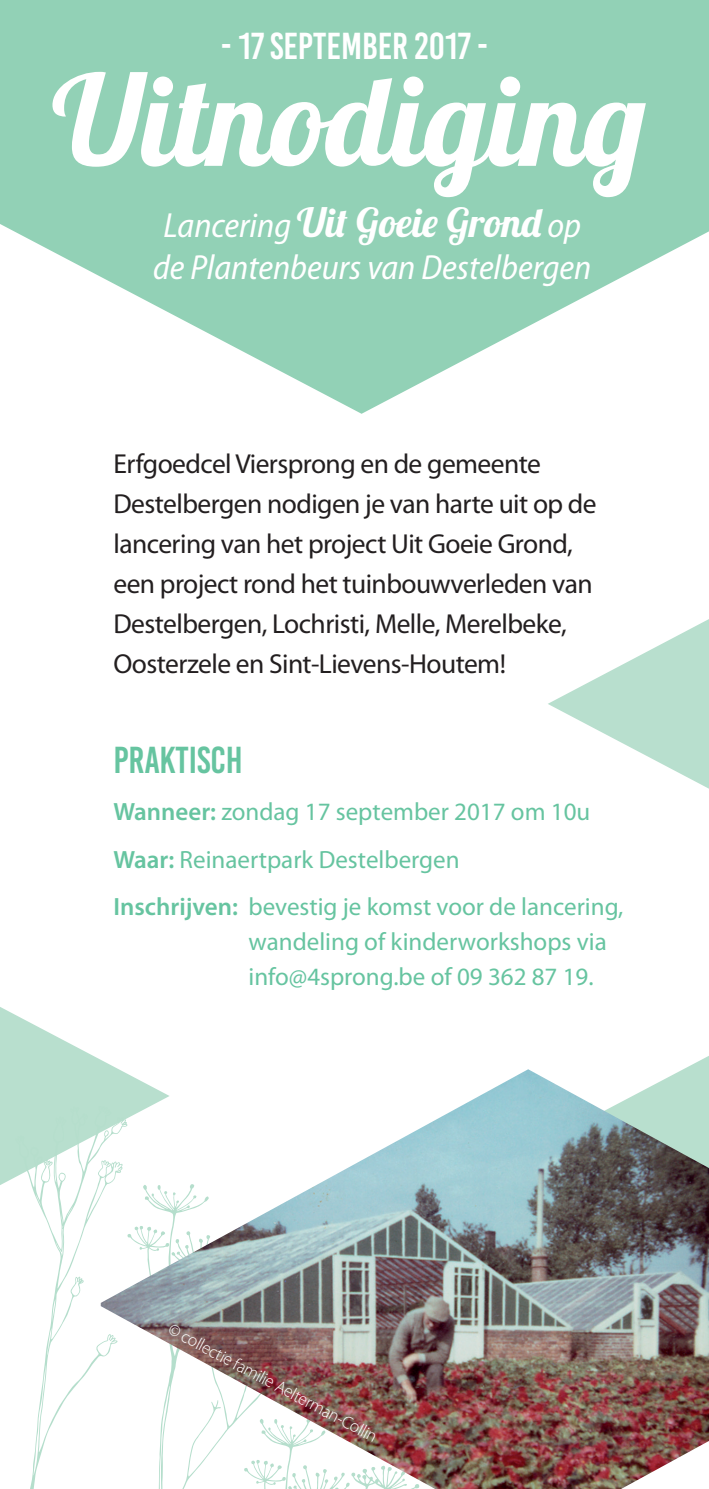
<style>
.page{position:relative;width:709px;height:1489px;background:#fff}
.page>*{position:absolute;margin:0;border:0;box-sizing:border-box;transform-origin:0 0}
.t1{font:125.25px "Lobster 1.4";color:#fff}
.t2{font:40px "Lobster 1.4";color:#fff}
.t3{font:37.5px "Bebas Kai";color:#fff}
.t4{font:37.5px "Bebas Kai";color:#66c4a0}
.t5{font:italic semi-condensed 35px "Myriad Pro";color:#fff}
.t6{font:27.5px/40px "Myriad Pro";letter-spacing:-.02em;color:#231f20}
.t7{font:25px/47.5px "Myriad Pro";color:#66c4a0}
.t8{font:300 17.5px "Myriad Pro";color:#fff}
.s1{font-family:"Myriad Pro";font-style:italic;font-stretch:semi-condensed;font-size:35px}
.s2{font-weight:600}
</style>
<div class="page">
<svg style="left:0;top:0;width:709px;height:414px;fill:#92d1b6"></svg>
<svg style="left:684px;top:1056px;width:25px;height:13px"></svg>
<svg style="left:0;top:1007px;width:118px;height:178px"></svg>
<svg style="left:548px;top:619px;width:161px;height:169px"></svg>
<svg style="left:15px;top:1105px;width:86px;height:383px"></svg>
<img style="left:101px;top:1069px;width:608px;height:419px">
<h3 class="t3" style="left:221px;top:25px;width:269px">- 17 SEPTEMBER 2017 -</h3>
<h1 class="t1" style="left:52px;top:41px;width:595px">Uitnodiging</h1>
<h2 class="t2" style="left:163px;top:196px;width:419px"><span class="s1">Lancering</span> Uit Goeie Grond <span class="s1">op</span></h2>
<p class="t5" style="left:153px;top:248px;width:440px">de Plantenbeurs van Destelbergen</p>
<p class="t6" style="left:113px;top:444px;width:485px">Erfgoedcel Viersprong en de gemeente Destelbergen nodigen je van harte uit op de lancering van het project Uit Goeie Grond, een project rond het tuinbouwverleden van Destelbergen, Lochristi, Melle, Merelbeke, Oosterzele en Sint-Lievens-Houtem!</p>
<h3 class="t4" style="left:113px;top:739px;width:131px">PRAKTISCH</h3>
<p class="t7" style="left:113px;top:788px;width:511px"><span class="s2">Wanneer:</span> zondag 17 september 2017 om 10u<br><span class="s2">Waar:</span> Reinaertpark Destelbergen<br><span class="s2">Inschrijven:</span> bevestig je komst voor de lancering,</p>
<p class="t7" style="left:248px;top:924px;width:360px;line-height:35px">wandeling of kinderworkshops via info@4sprong.be of 09 362 87 19.</p>
<p class="t8" style="left:174px;top:1318px;width:236px;rotate:28deg">© collectie familie Aelterman-Collin</p>
</div>
